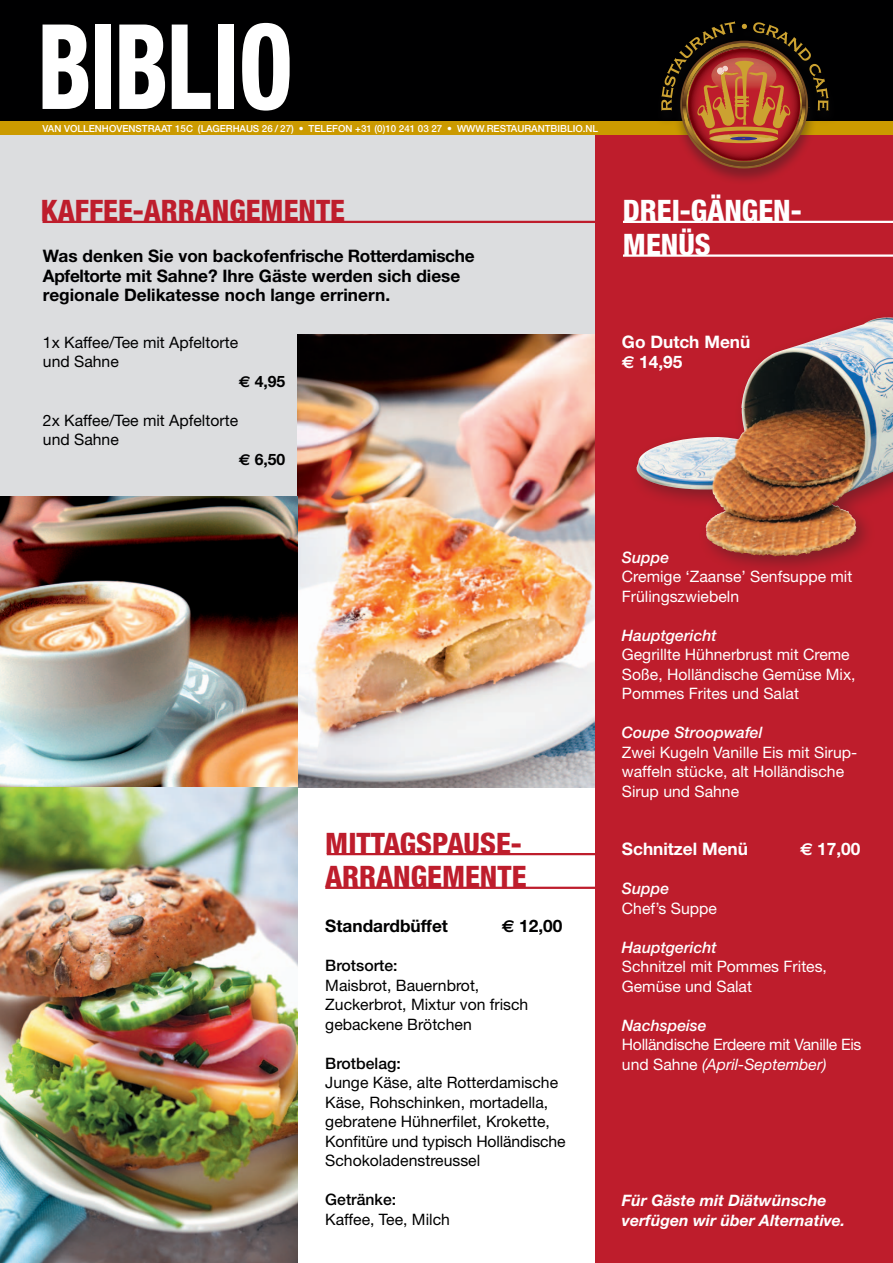
<style>
.page{position:relative;width:893px;height:1263px;background:#fff}
.page>*{position:absolute;margin:0;border:0;box-sizing:border-box;transform-origin:0 0}
.t1{font:800 condensed 118.2px "Helvetica Neue";letter-spacing:-.02em;color:#fff;scale:.8 1}
.t2{font:800 condensed 29.55px/33.6px "Helvetica Neue";color:#be1d2c}
.t3{font:800 condensed 29.55px/33.6px "Helvetica Neue";color:#fff}
.t4{font:700 17.25px/19.5px "Helvetica Neue";color:#000001}
.t5{font:700 17.25px/19.5px "Helvetica Neue";color:#fff}
.t6{font:15.75px/19.5px "Helvetica Neue";color:#000001}
.t7{font:15.75px/19.5px "Helvetica Neue";color:#fff}
.t8{font:italic 500 15.75px "Helvetica Neue";color:#fff}
.t9{font:15.75px/19.5px "Helvetica Neue";letter-spacing:-.02em;color:#fff}
.t10{font:italic 700 15.75px/19.5px "Helvetica Neue";color:#fff}
.t11{font:500 15.75px "Helvetica Neue";letter-spacing:.215em;color:#000001}
.t12{font:700 15.75px "Helvetica Neue";color:#000001}
.t13{font:500 9.75px "Helvetica Neue";color:#fff}
.s1{font-family:"Euro Sans"}
.s2{font-style:italic}
</style>
<div class="page">
<div style="left:0;top:117px;width:595px;height:668px;background:#dcdddf"></div>
<img style="left:298px;top:335px;width:297px;height:452px">
<hr style="left:327px;top:853px;width:271px;height:2px;background:#be1d2c">
<hr style="left:325px;top:887px;width:273px;height:2px;background:#be1d2c">
<hr style="left:43px;top:221px;width:596px;height:2px;background:#be1d2c">
<img style="left:0;top:496px;width:298px;height:767px">
<div style="left:595px;top:116px;width:298px;height:1147px;background:#be1d2c"></div>
<hr style="left:623px;top:221px;width:270px;height:2px;background:#fff">
<hr style="left:623px;top:254px;width:270px;height:3px;background:#fff">
<div style="left:0;top:0;width:893px;height:123px;background:#000001"></div>
<div style="left:0;top:121px;width:893px;height:14px;background:#cb9a00"></div>
<div style="left:654px;top:22px;width:185px;height:164px;background:#231f20;opacity:.4"></div>
<svg style="left:661px;top:21px;width:168px;height:147px"></svg>
<div style="left:629px;top:309px;width:264px;height:267px;background:#231f20;opacity:.4"></div>
<img style="left:636px;top:318px;width:245px;height:206px">
<h1 class="t1" style="left:38px;top:-6px;width:321px">BIBLIO</h1>
<p class="t13" style="left:43px;top:123px;width:557px">VAN VOLLENHOVENSTRAAT 15C (LAGERHAUS 26 / 27) • TELEFON +31 (0)10 241 03 27 • WWW.RESTAURANTBIBLIO.NL</p>
<h2 class="t2" style="left:41px;top:193px;width:306px">KAFFEE-ARRANGEMENTE</h2>
<p class="t4" style="left:43px;top:246px;width:433px">Was denken Sie von backofenfrische Rotterdamische<br>Apfeltorte mit Sahne? Ihre Gäste werden sich diese regionale Delikatesse noch lange errinern.</p>
<p class="t6" style="left:43px;top:332px;width:197px">1x Kaffee/Tee mit Apfeltorte und Sahne</p>
<p class="t12" style="left:239px;top:371px;width:48px"><span class="s1">€</span> 4,95</p>
<p class="t6" style="left:43px;top:410px;width:197px">2x Kaffee/Tee mit Apfeltorte und Sahne</p>
<p class="t12" style="left:239px;top:449px;width:48px"><span class="s1">€</span> 6,50</p>
<h2 class="t3" style="left:623px;top:193px;width:180px">DREI-GÄNGEN-<br>MENÜS</h2>
<p class="t5" style="left:622px;top:332px;width:130px">Go Dutch Menü <span class="s1">€</span> 14,95</p>
<h2 class="t2" style="left:325px;top:826px;width:203px">MITTAGSPAUSE-<br>ARRANGEMENTE</h2>
<p class="t4" style="left:325px;top:916px;width:124px">Standardbüffet</p>
<p class="t4" style="left:502px;top:916px;width:62px"><span class="s1">€</span> 12,00</p>
<p class="t11" style="left:325px;top:956px;width:74px">B ROTSORTE:</p>
<p class="t6" style="left:325px;top:975px;width:205px">Maisbrot, Bauernbrot,<br>Zuckerbrot, Mixtur von frisch gebackene Brötchen</p>
<p class="t11" style="left:325px;top:1054px;width:77px">BROTBELAG:</p>
<p class="t6" style="left:325px;top:1073px;width:242px">Junge Käse, alte Rotterdamische<br>Käse, Rohschinken, mortadella, gebratene Hühnerfilet, Krokette,<br>Konfitüre und typisch Holländische<br>Schokoladenstreussel</p>
<p class="t11" style="left:325px;top:1190px;width:72px">GETRÄNKE:</p>
<p class="t6" style="left:325px;top:1209px;width:126px">Kaffee, Tee, Milch</p>
<p class="t8" style="left:622px;top:548px;width:49px">Suppe</p>
<p class="t7" style="left:622px;top:567px;width:232px">Cremige ‘Zaanse’ Senfsuppe mit<br>Frülingszwiebeln</p>
<p class="t8" style="left:622px;top:626px;width:96px">Hauptgericht</p>
<p class="t7" style="left:622px;top:645px;width:235px">Gegrillte Hühnerbrust mit Creme<br>Soße, Holländische Gemüse Mix,<br>Pommes Frites und Salat</p>
<p class="t8" style="left:622px;top:723px;width:142px">Coupe Stroopwafel</p>
<p class="t7" style="left:622px;top:742px;width:237px">Zwei Kugeln Vanille Eis mit Sirup&shy;waffeln stücke, alt Holländische<br>Sirup und Sahne</p>
<p class="t5" style="left:622px;top:839px;width:128px">Schnitzel Menü</p>
<p class="t5" style="left:800px;top:839px;width:62px"><span class="s1">€</span> 17,00</p>
<p class="t8" style="left:622px;top:879px;width:49px">Suppe</p>
<p class="t7" style="left:622px;top:898px;width:97px">Chef’s Suppe</p>
<p class="t8" style="left:622px;top:938px;width:96px">Hauptgericht</p>
<p class="t7" style="left:622px;top:957px;width:207px">Schnitzel mit Pommes Frites,<br>Gemüse und Salat</p>
<p class="t8" style="left:622px;top:1016px;width:86px">Nachspeise</p>
<p class="t9" style="left:622px;top:1035px;width:241px">Holländische Erdeere mit Vanille Eis und Sahne <span class="s2">(April-September)</span></p>
<p class="t10" style="left:622px;top:1191px;width:225px">Für Gäste mit Diätwünsche verfügen wir über Alternative.</p>
</div>
